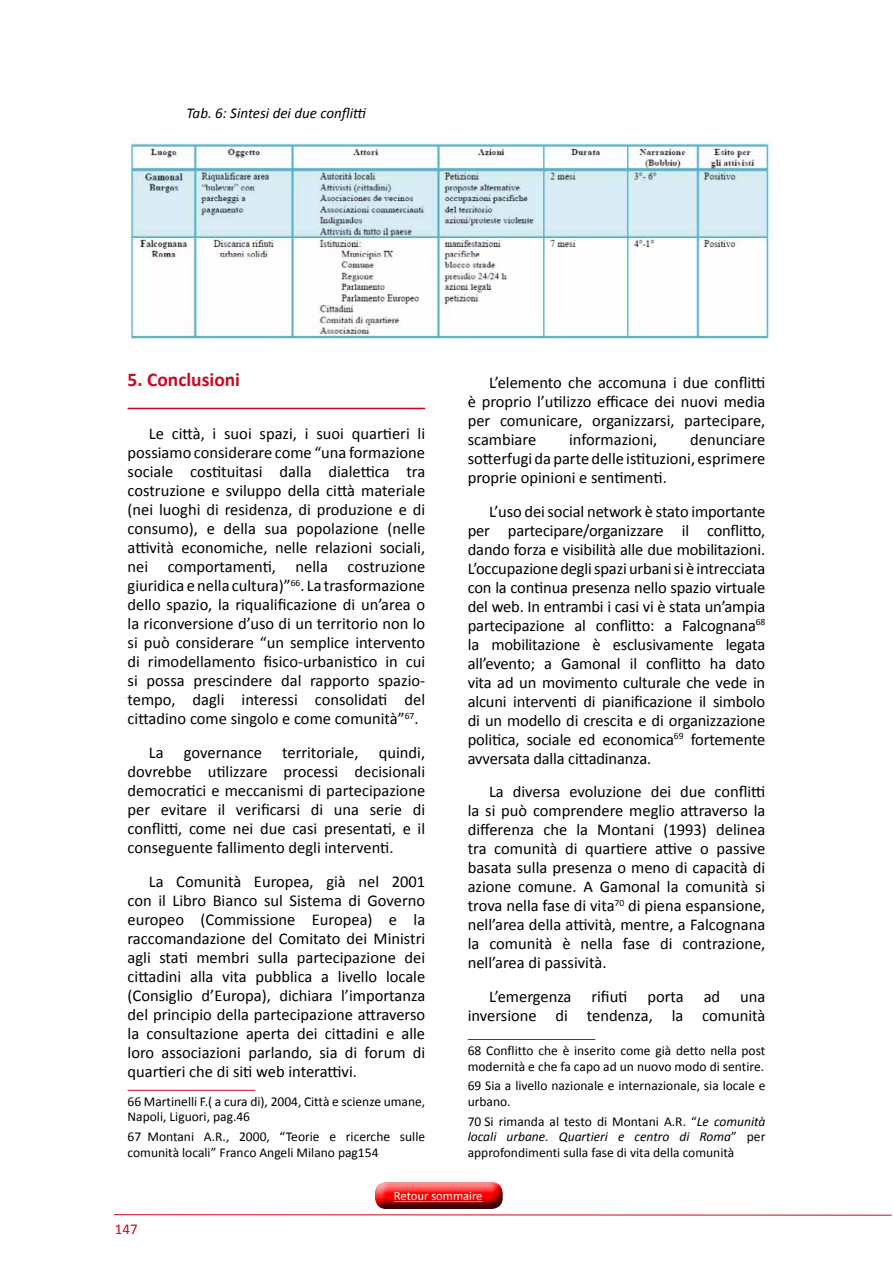
<style>
.page{position:relative;width:893px;height:1263px;background:#fff}
.page>*{position:absolute;margin:0;border:0;box-sizing:border-box;transform-origin:0 0}
.t1{font:700 19.5px "Calibri";color:#cd071e}
.t2{font:16.5px/19px "Calibri";color:#000;text-align:justify}
.t3{font:italic 15px "Calibri";color:#000}
.t4{font:15px "Calibri";color:#cd071e}
.t5{font:13.5px/15.5px "Calibri";color:#000}
.t6{font:12.6px "Calibri";color:#fff}
.s1{font-style:italic}
</style>
<div class="page">
<svg style="left:114px;top:1214px;width:779px;height:2px"></svg>
<div style="left:368px;top:1180px;width:146px;height:36px;background:#000;opacity:.75"></div>
<hr style="left:128px;top:408px;width:297px;height:1px;background:#cd071e">
<hr style="left:128px;top:1090px;width:127px;height:1px;background:#cd071e">
<hr style="left:468px;top:1039px;width:127px;height:1px;background:#cd071e">
<img style="left:129px;top:142px;width:643px;height:198px">
<p class="t3" style="left:187px;top:102px;width:181px">Tab. 6: Sintesi dei due conflitti</p>
<p class="t1" style="left:128px;top:367px;width:114px">5. Conclusioni</p>
<p class="t2" style="left:128px;top:424px;width:299px;text-indent:21px">Le città, i suoi spazi, i suoi quartieri li possiamo considerare come “una formazione sociale costituitasi dalla dialettica tra costruzione e sviluppo della città materiale (nei luoghi di residenza, di produzione e di consumo), e della sua popolazione (nelle attività economiche, nelle relazioni sociali, nei comportamenti, nella costruzione giuridica e nella cultura)”<sup>66</sup>. La trasformazione dello spazio, la riqualificazione di un’area o la riconversione d’uso di un territorio non lo si può considerare “un semplice intervento di rimodellamento fisico-urbanistico in cui si possa prescindere dal rapporto spazio&shy;tempo, dagli interessi consolidati del cittadino come singolo e come comunità”<sup>67</sup>.</p>
<p class="t2" style="left:128px;top:743px;width:299px;text-indent:21px">La governance territoriale, quindi, dovrebbe utilizzare processi decisionali democratici e meccanismi di partecipazione per evitare il verificarsi di una serie di conflitti, come nei due casi presentati, e il conseguente fallimento degli interventi.</p>
<p class="t2" style="left:128px;top:872px;width:299px;text-indent:21px">La Comunità Europea, già nel 2001 con il Libro Bianco sul Sistema di Governo europeo (Commissione Europea) e la raccomandazione del Comitato dei Ministri agli stati membri sulla partecipazione dei cittadini alla vita pubblica a livello locale (Consiglio d’Europa), dichiara l’importanza del principio della partecipazione attraverso la consultazione aperta dei cittadini e alle loro associazioni parlando, sia di forum di quartieri che di siti web interattivi.</p>
<p class="t5" style="left:128px;top:1094px;width:299px">66 Martinelli F.( a cura di), 2004, Città e scienze umane,<br>Napoli, Liguori, pag.46</p>
<p class="t5" style="left:128px;top:1129px;width:299px">67 Montani A.R., 2000, “Teorie e ricerche sulle comunità locali” Franco Angeli Milano pag154</p>
<p class="t2" style="left:468px;top:373px;width:299px;text-indent:21px">L’elemento che accomuna i due conflitti è proprio l’utilizzo efficace dei nuovi media per comunicare, organizzarsi, partecipare, scambiare</p>
<p class="t2" style="left:569px;top:430px;width:90px">informazioni,</p>
<p class="t2" style="left:468px;top:430px;width:299px;text-indent:222px">denunciare sotterfugi da parte delle istituzioni, esprimere proprie opinioni e sentimenti.</p>
<p class="t2" style="left:468px;top:502px;width:299px;text-indent:21px">L’uso dei social network è stato importante per partecipare/organizzare il conflitto, dando forza e visibilità alle due mobilitazioni.<br>L’occupazione degli spazi urbani si è intrecciata con la continua presenza nello spazio virtuale del web. In entrambi i casi vi è stata un’ampia partecipazione al conflitto: a Falcognana<sup>68 </sup>la mobilitazione è esclusivamente legata all’evento; a Gamonal il conflitto ha dato vita ad un movimento culturale che vede in alcuni interventi di pianificazione il simbolo di un modello di crescita e di organizzazione politica, sociale ed economica<sup>69</sup> fortemente avversata dalla cittadinanza.</p>
<p class="t2" style="left:468px;top:782px;width:299px;text-indent:21px">La diversa evoluzione dei due conflitti la si può comprendere meglio attraverso la differenza che la Montani (1993) delinea tra comunità di quartiere attive o passive basata sulla presenza o meno di capacità di azione comune. A Gamonal la comunità si trova nella fase di vita<sup>70</sup> di piena espansione, nell’area della attività, mentre, a Falcognana la comunità è nella fase di contrazione, nell’area di passività.</p>
<p class="t2" style="left:468px;top:987px;width:299px;text-align:right">L’emergenza rifiuti porta ad una inversione di tendenza, la comunità</p>
<p class="t5" style="left:468px;top:1043px;width:299px">68 Conflitto che è inserito come già detto nella post modernità e che fa capo ad un nuovo modo di sentire.</p>
<p class="t5" style="left:468px;top:1078px;width:299px">69 Sia a livello nazionale e internazionale, sia locale e urbano.</p>
<p class="t5" style="left:468px;top:1113px;width:299px;text-align:justify">70 Si rimanda al testo di Montani A.R. “<span class="s1">Le comunità locali urbane. Quartieri e centro di Roma</span>” per approfondimenti sulla fase di vita della comunità</p>
<p class="t4" style="left:115px;top:1219px;width:24px">147</p>
<p class="t6" style="left:394px;top:1188px;width:90px">Retour sommaire</p>
</div>
